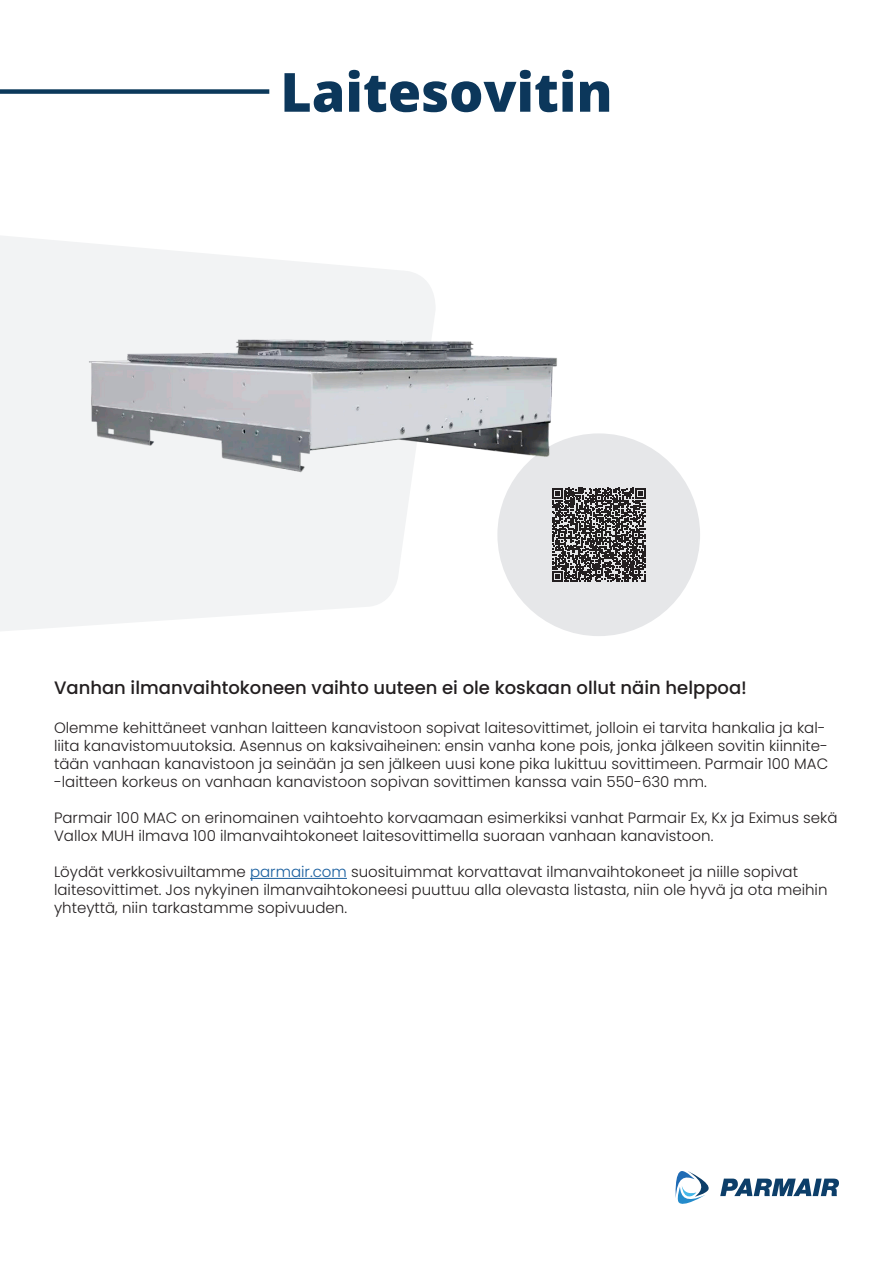
<style>
.page{position:relative;width:893px;height:1263px;background:#fff}
.page>*{position:absolute;margin:0;border:0;box-sizing:border-box;transform-origin:0 0}
.t1{font:800 54px "Open Sans";color:#0c375b}
.t2{font:500 18px "Poppins";color:#231f20}
.t3{font:300 15px/18px "Poppins";color:#231f20}
.s1{color:#175d9e}
</style>
<div class="page">
<svg style="left:720px;top:1178px;width:119px;height:18px"></svg>
<svg style="left:675px;top:1171px;width:34px;height:33px"></svg>
<div style="left:497px;top:433px;width:203px;height:203px;background:#e6e7e9;border-radius:50%"></div>
<svg style="left:0;top:236px;width:435px;height:395px;fill:#f2f3f4"></svg>
<div style="left:0;top:89px;width:269px;height:5px;background:#0c395b"></div>
<hr style="left:250px;top:878px;width:97px;height:1px;background:#175d9e">
<svg style="left:552px;top:488px;width:94px;height:94px"></svg>
<img style="left:76px;top:307px;width:523px;height:196px">
<p class="t1" style="left:280px;top:55px;width:334px">Laitesovitin</p>
<p class="t2" style="left:54px;top:677px;width:694px">Vanhan ilmanvaihtokoneen vaihto uuteen ei ole koskaan ollut näin helppoa!</p>
<p class="t3" style="left:54px;top:719px;width:776px">Olemme kehittäneet vanhan laitteen kanavistoon sopivat laitesovittimet, jolloin ei tarvita hankalia ja kal&shy;liita kanavistomuutoksia. Asennus on kaksivaiheinen: ensin vanha kone pois, jonka jälkeen sovitin kiinnite&shy;tään vanhaan kanavistoon ja seinään ja sen jälkeen uusi kone pika lukittuu sovittimeen. Parmair 100 MAC -laitteen korkeus on vanhaan kanavistoon sopivan sovittimen kanssa vain 550-630 mm.</p>
<p class="t3" style="left:54px;top:809px;width:785px">Parmair 100 MAC on erinomainen vaihtoehto korvaamaan esimerkiksi vanhat Parmair Ex, Kx ja Eximus sekä<br>Vallox MUH ilmava 100 ilmanvaihtokoneet laitesovittimella suoraan vanhaan kanavistoon.</p>
<p class="t3" style="left:54px;top:863px;width:775px">Löydät verkkosivuiltamme <span class="s1">parmair.com</span> suosituimmat korvattavat ilmanvaihtokoneet ja niille sopivat laitesovittimet. Jos nykyinen ilmanvaihtokoneesi puuttuu alla olevasta listasta, niin ole hyvä ja ota meihin yhteyttä, niin tarkastamme sopivuuden.</p>
</div>
